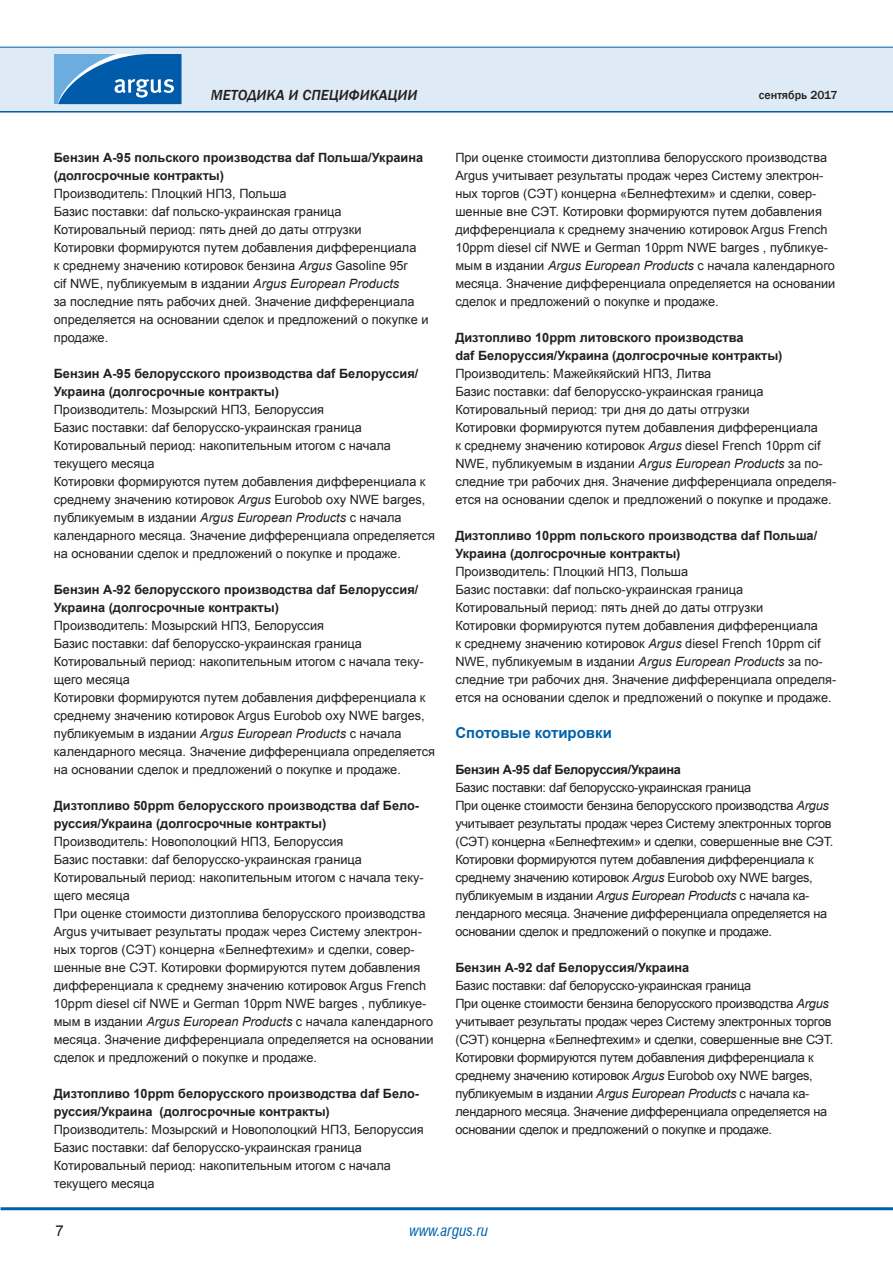
<style>
.page{position:relative;width:893px;height:1263px;background:#fff}
.page>*{position:absolute;margin:0;border:0;box-sizing:border-box;transform-origin:0 0}
.t1{font:italic 500 15px "Franklin Gothic";color:#231f20}
.t2{font:700 15px "Arial";color:#0161aa}
.t3{font:italic condensed 15px "Swiss 721 BT";color:#0161aa}
.t4{font:15px "Arial";color:#231f20}
.t5{font:12.75px/18px "Arial";color:#231f20}
.t6{font:12.75px/18px "Arial";letter-spacing:-.02em;color:#231f20}
.t7{font:700 12.75px/18px "Arial";color:#231f20}
.t8{font:700 12.75px "Arial";letter-spacing:-.02em;color:#231f20}
.t9{font:500 12px "Franklin Gothic";color:#231f20}
.s1{font-style:italic}
</style>
<div class="page">
<hr style="left:0;top:110px;width:893px;height:3px;background:#0161aa">
<div style="left:0;top:47px;width:893px;height:64px;background:#deebf7"></div>
<hr style="left:0;top:47px;width:893px;height:1px;background:#0161aa">
<hr style="left:1px;top:1207px;width:892px;height:3px;background:#0161aa">
<svg style="left:54px;top:54px;width:128px;height:50px;background:#307dbd"></svg>
<p class="t1" style="left:211px;top:86px;width:208px">Методика и спецификации</p>
<p class="t7" style="left:54px;top:149px;width:371px">Бензин А-95 польского производства daf Польша/Украина (долгосрочные контракты)</p>
<p class="t5" style="left:54px;top:185px;width:376px">Производитель: Плоцкий НПЗ, Польша<br>Базис поставки: daf польско-украинская граница Котировальный период: пять дней до даты отгрузки<br>Котировки формируются путем добавления дифференциала<br>к среднему значению котировок бензина <span class="s1">Argus</span> Gasoline 95r<br>cif NWE, публикуемым в издании <span class="s1">Argus European Products<br></span>за последние пять рабочих дней. Значение дифференциала определяется на основании сделок и предложений о покупке и продаже.</p>
<p class="t7" style="left:54px;top:365px;width:366px">Бензин А-95 белорусского производства daf Белоруссия/<br>Украина (долгосрочные контракты)</p>
<p class="t5" style="left:54px;top:401px;width:383px">Производитель: Мозырский НПЗ, Белоруссия<br>Базис поставки: daf белорусско-украинская граница Котировальный период: накопительным итогом с начала текущего месяца<br>Котировки формируются путем добавления дифференциала к среднему значению котировок <span class="s1">Argus</span> Eurobob oxy NWE barges, публикуемым в издании <span class="s1">Argus European Products</span> с начала календарного месяца. Значение дифференциала определяется на основании сделок и предложений о покупке и продаже.</p>
<p class="t7" style="left:54px;top:581px;width:366px">Бензин А-92 белорусского производства daf Белоруссия/<br>Украина (долгосрочные контракты)</p>
<p class="t5" style="left:54px;top:617px;width:383px">Производитель: Мозырский НПЗ, Белоруссия<br>Базис поставки: daf белорусско-украинская граница Котировальный период: накопительным итогом с начала теку&shy;щего месяца<br>Котировки формируются путем добавления дифференциала к среднему значению котировок Argus Eurobob oxy NWE barges, публикуемым в издании <span class="s1">Argus European Products</span> с начала календарного месяца. Значение дифференциала определяется на основании сделок и предложений о покупке и продаже.</p>
<p class="t7" style="left:54px;top:797px;width:367px">Дизтопливо 50ppm белорусского производства daf Бело&shy;руссия/Украина (долгосрочные контракты)</p>
<p class="t5" style="left:54px;top:833px;width:381px">Производитель: Новополоцкий НПЗ, Белоруссия<br>Базис поставки: daf белорусско-украинская граница Котировальный период: накопительным итогом с начала теку&shy;щего месяца<br>При оценке стоимости дизтоплива белорусского производства Argus учитывает результаты продаж через Систему электрон&shy;ных торгов (СЭТ) концерна «Белнефтехим» и сделки, совер&shy;шенные вне СЭТ. Котировки формируются путем добавления дифференциала к среднему значению котировок Argus French 10ppm diesel cif NWE и German 10ppm NWE barges , публикуе&shy;мым в издании <span class="s1">Argus European Products</span> с начала календарного месяца. Значение дифференциала определяется на основании сделок и предложений о покупке и продаже.</p>
<p class="t7" style="left:54px;top:1085px;width:367px">Дизтопливо 10ppm белорусского производства daf Бело&shy;руссия/Украина (долгосрочные контракты)</p>
<p class="t5" style="left:54px;top:1121px;width:371px">Производитель: Мозырский и Новополоцкий НПЗ, Белоруссия Базис поставки: daf белорусско-украинская граница Котировальный период: накопительным итогом с начала текущего месяца</p>
<p class="t9" style="left:759px;top:88px;width:80px">сентябрь 2017</p>
<p class="t5" style="left:455px;top:149px;width:381px">При оценке стоимости дизтоплива белорусского производства Argus учитывает результаты продаж через Систему электрон&shy;ных торгов (СЭТ) концерна «Белнефтехим» и сделки, совер&shy;шенные вне СЭТ. Котировки формируются путем добавления дифференциала к среднему значению котировок Argus French 10ppm diesel cif NWE и German 10ppm NWE barges , публикуе&shy;мым в издании <span class="s1">Argus European Products</span> с начала календарного месяца. Значение дифференциала определяется на основании сделок и предложений о покупке и продаже.</p>
<p class="t7" style="left:455px;top:329px;width:329px">Дизтопливо 10ppm литовского производства<br>daf Белоруссия/Украина (долгосрочные контракты)</p>
<p class="t5" style="left:455px;top:365px;width:383px">Производитель: Мажейкяйский НПЗ, Литва<br>Базис поставки: daf белорусско-украинская граница Котировальный период: три дня до даты отгрузки<br>Котировки формируются путем добавления дифференциала<br>к среднему значению котировок <span class="s1">Argus</span> diesel French 10ppm cif NWE, публикуемым в издании <span class="s1">Argus European Products</span> за по&shy;следние три рабочих дня. Значение дифференциала определя&shy;ется на основании сделок и предложений о покупке и продаже.</p>
<p class="t7" style="left:455px;top:527px;width:363px">Дизтопливо 10ppm польского производства daf Польша/<br>Украина (долгосрочные контракты)</p>
<p class="t5" style="left:455px;top:563px;width:383px">Производитель: Плоцкий НПЗ, Польша<br>Базис поставки: daf польско-украинская граница Котировальный период: пять дней до даты отгрузки<br>Котировки формируются путем добавления дифференциала<br>к среднему значению котировок <span class="s1">Argus</span> diesel French 10ppm cif NWE, публикуемым в издании <span class="s1">Argus European Products</span> за по&shy;следние три рабочих дня. Значение дифференциала определя&shy;ется на основании сделок и предложений о покупке и продаже.</p>
<p class="t2" style="left:455px;top:723px;width:158px">Спотовые котировки</p>
<p class="t8" style="left:455px;top:761px;width:227px">Бензин А-95 daf Белоруссия/Украина</p>
<p class="t6" style="left:455px;top:779px;width:379px">Базис поставки: daf белорусско-украинская граница<br>При оценке стоимости бензина белорусского производства <span class="s1">Argus </span>учитывает результаты продаж через Систему электронных торгов (СЭТ) концерна «Белнефтехим» и сделки, совершенные вне СЭТ.<br>Котировки формируются путем добавления дифференциала к среднему значению котировок <span class="s1">Argus</span> Eurobob oxy NWE barges, публикуемым в издании <span class="s1">Argus European Products</span> с начала ка&shy;лендарного месяца. Значение дифференциала определяется на основании сделок и предложений о покупке и продаже.</p>
<p class="t7" style="left:455px;top:959px;width:235px">Бензин А-92 daf Белоруссия/Украина</p>
<p class="t6" style="left:455px;top:977px;width:379px">Базис поставки: daf белорусско-украинская граница<br>При оценке стоимости бензина белорусского производства <span class="s1">Argus </span>учитывает результаты продаж через Систему электронных торгов (СЭТ) концерна «Белнефтехим» и сделки, совершенные вне СЭТ.<br>Котировки формируются путем добавления дифференциала к среднему значению котировок <span class="s1">Argus</span> Eurobob oxy NWE barges, публикуемым в издании <span class="s1">Argus European Products</span> с начала ка&shy;лендарного месяца. Значение дифференциала определяется на основании сделок и предложений о покупке и продаже.</p>
<p class="t4" style="left:55px;top:1220px;width:10px">7</p>
<p class="t3" style="left:410px;top:1221px;width:80px">www.argus.ru</p>
</div>
